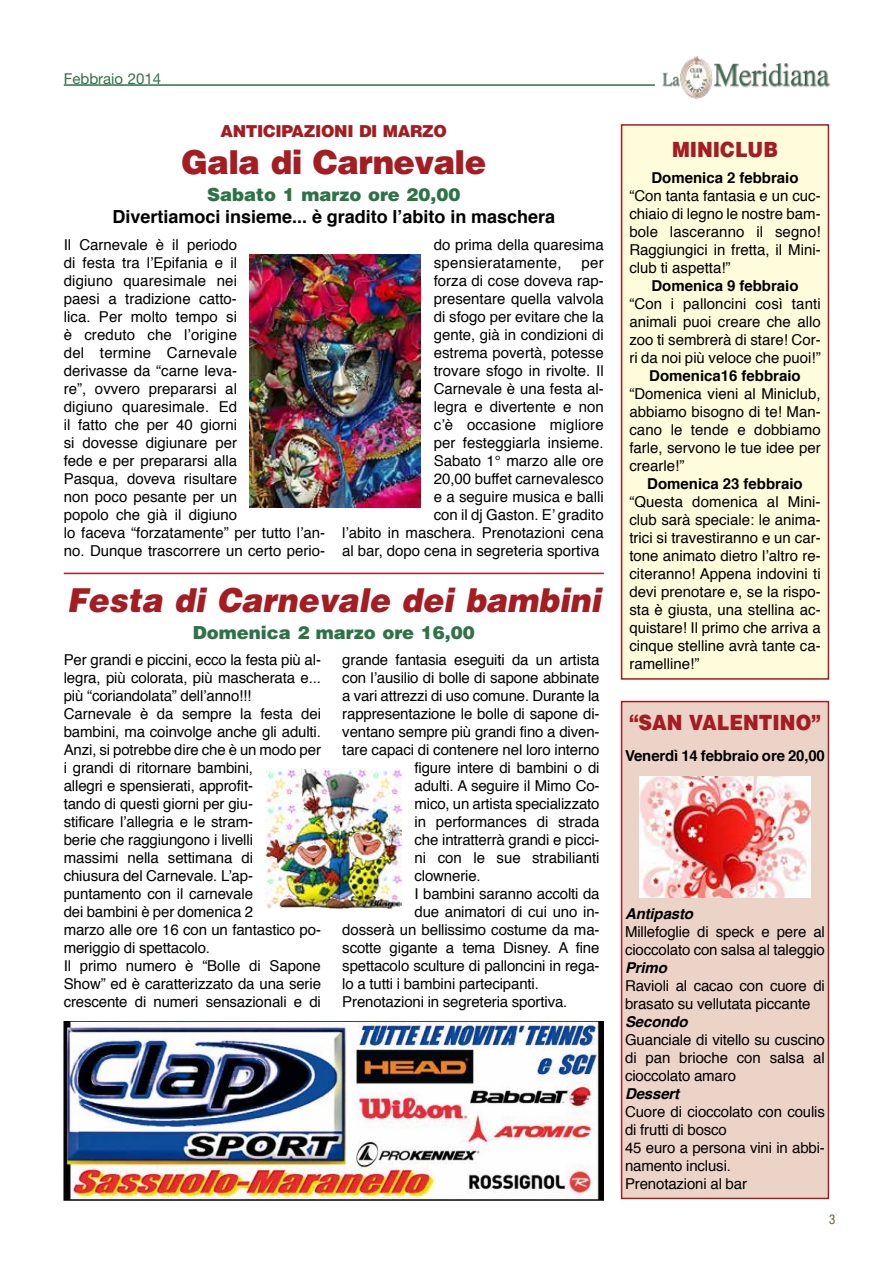
<style>
.page{position:relative;width:893px;height:1263px;background:#fff}
.page>*{position:absolute;margin:0;border:0;box-sizing:border-box;transform-origin:0 0}
.t1{font:italic 900 33px "Helvetica";color:#a41d23;scale:.95 1}
.t2{font:900 33px "Helvetica";letter-spacing:-.02em;color:#a41d23}
.t3{font:900 21px "Helvetica";color:#a41d23;scale:.9 1}
.t4{font:700 18px "Helvetica";color:#000}
.t5{font:900 18px "Helvetica";color:#2d7346}
.t6{font:900 16.5px "Helvetica";letter-spacing:-.02em;color:#a41d23}
.t7{font:15px/18px "Helvetica";letter-spacing:-.01em;color:#000}
.t8{font:700 15px "Helvetica";color:#000}
.t9{font:italic 700 15px "Helvetica";letter-spacing:-.01em;color:#000}
.t10{font:15px "Helvetica Neue";color:#2d7346}
.t11{font:condensed 12.75px "Helvetica";color:#695742}
</style>
<div class="page">
<img style="left:713px;top:63px;width:117px;height:25px">
<img style="left:662px;top:72px;width:18px;height:15px">
<div style="left:680px;top:56px;width:33px;height:43px;background:#fbfcf8;border-radius:50%"></div>
<img style="left:680px;top:56px;width:32px;height:43px">
<hr style="left:64px;top:84px;width:591px;height:2px;background:#2d7346">
<div style="left:621px;top:124px;width:208px;height:556px;background:#fffbdb;border:2px solid #a41d23"></div>
<img style="left:63px;top:1021px;width:541px;height:179px">
<hr style="left:64px;top:573px;width:540px;height:1px;background:#a41d23">
<div style="left:621px;top:701px;width:208px;height:498px;background:#ecd3c7;border:2px solid #a41d23"></div>
<img style="left:250px;top:254px;width:171px;height:253px">
<img style="left:266px;top:769px;width:136px;height:139px">
<img style="left:639px;top:776px;width:172px;height:122px">
<p class="t10" style="left:64px;top:70px;width:99px">Febbraio 2014</p>
<p class="t6" style="left:220px;top:120px;width:228px">ANTICIPAZIONI DI MARZO</p>
<h1 class="t2" style="left:181px;top:141px;width:306px">Gala di Carnevale</h1>
<p class="t5" style="left:207px;top:183px;width:255px">Sabato 1 marzo ore 20,00</p>
<p class="t4" style="left:112px;top:202px;width:444px">Divertiamoci insieme... è gradito l’abito in maschera</p>
<p class="t7" style="left:64px;top:236px;width:263px">Il Carnevale è il periodo<br>di festa tra l’Epifania e il<br>digiuno quaresimale nei<br>paesi a tradizione catto-<br>lica. Per molto tempo si<br>è creduto che l’origine<br>del termine Carnevale<br>derivasse da “carne leva-<br>re”, ovvero prepararsi al<br>digiuno quaresimale. Ed<br>il fatto che per 40 giorni<br>si dovesse digiunare per<br>fede e per prepararsi alla<br>Pasqua, doveva risultare<br>non poco pesante per un<br>popolo che già il digiuno<br>lo faceva “forzatamente” per tutto l’an&shy;no. Dunque trascorrere un certo perio-</p>
<p class="t7" style="left:434px;top:236px;width:172px">do prima della quaresima spensieratamente,</p>
<p class="t7" style="left:342px;top:254px;width:263px;text-align:right">per<br>forza di cose doveva rap-<br>presentare quella valvola<br>di sfogo per evitare che la<br>gente, già in condizioni di<br>estrema povertà, potesse<br>trovare sfogo in rivolte. Il<br>Carnevale è una festa al-<br>legra e divertente e non<br>c’è occasione migliore<br>per festeggiarla insieme.<br>Sabato 1° marzo alle ore<br>20,00 buffet carnevalesco<br>e a seguire musica e balli<br>con il dj Gaston. E’ gradito<br>l’abito in maschera. Prenotazioni cena al bar, dopo cena in segreteria sportiva</p>
<h1 class="t1" style="left:67px;top:578px;width:564px">Festa di Carnevale dei bambini</h1>
<p class="t5" style="left:193px;top:621px;width:284px">Domenica 2 marzo ore 16,00</p>
<p class="t7" style="left:64px;top:651px;width:259px">Per grandi e piccini, ecco la festa più al&shy;legra, più colorata, più mascherata e... più “coriandolata” dell’anno!!!<br>Carnevale è da sempre la festa dei bambini, ma coinvolge anche gli adulti.<br>Anzi, si potrebbe dire che è un modo per i grandi di ritornare bambini,<br>allegri e spensierati, approfit-<br>tando di questi giorni per giu-<br>stificare l’allegria e le stram-<br>berie che raggiungono i livelli<br>massimi nella settimana di<br>chiusura del Carnevale. L’ap&shy;puntamento con il carnevale<br>dei bambini è per domenica 2<br>marzo alle ore 16 con un fantastico po&shy;meriggio di spettacolo.<br>Il primo numero è “Bolle di Sapone Show” ed è caratterizzato da una serie crescente di numeri sensazionali e di</p>
<p class="t7" style="left:342px;top:651px;width:259px">grande fantasia eseguiti da un artista</p>
<p class="t7" style="left:342px;top:669px;width:259px">con l’ausilio di bolle di sapone abbinate</p>
<p class="t7" style="left:342px;top:687px;width:259px">a vari attrezzi di uso comune. Durante la</p>
<p class="t7" style="left:342px;top:705px;width:259px">rappresentazione le bolle di sapone di-</p>
<p class="t7" style="left:342px;top:723px;width:259px">ventano sempre più grandi fino a diven-</p>
<p class="t7" style="left:342px;top:741px;width:259px">tare capaci di contenere nel loro interno</p>
<p class="t7" style="left:415px;top:759px;width:186px">figure intere di bambini o di</p>
<p class="t7" style="left:415px;top:777px;width:186px">adulti. A seguire il Mimo Co-</p>
<p class="t7" style="left:415px;top:795px;width:186px">mico, un artista specializzato</p>
<p class="t7" style="left:415px;top:813px;width:186px">in performances di strada</p>
<p class="t7" style="left:415px;top:831px;width:186px">che intratterrà grandi e picci-</p>
<p class="t7" style="left:415px;top:849px;width:187px">ni con le sue strabilianti</p>
<p class="t7" style="left:415px;top:867px;width:68px">clownerie.</p>
<p class="t7" style="left:415px;top:885px;width:186px">I bambini saranno accolti da</p>
<p class="t7" style="left:415px;top:903px;width:186px">due animatori di cui uno in-</p>
<p class="t7" style="left:342px;top:921px;width:259px">dosserà un bellissimo costume da ma-</p>
<p class="t7" style="left:342px;top:939px;width:259px">scotte gigante a tema Disney. A fine</p>
<p class="t7" style="left:342px;top:957px;width:259px">spettacolo sculture di palloncini in rega-</p>
<p class="t7" style="left:342px;top:975px;width:198px">lo a tutti i bambini partecipanti.</p>
<p class="t7" style="left:342px;top:993px;width:227px">Prenotazioni in segreteria sportiva.</p>
<h2 class="t3" style="left:672px;top:136px;width:119px">MINICLUB</h2>
<p class="t8" style="left:651px;top:166px;width:149px">Domenica 2 febbraio</p>
<p class="t7" style="left:629px;top:187px;width:193px;text-align:justify">“Con tanta fantasia e un cuc&shy;chiaio di legno le nostre bam&shy;bole lasceranno il segno!<br>Raggiungici in fretta, il Mini&shy;club ti aspetta!”</p>
<p class="t8" style="left:651px;top:274px;width:149px">Domenica 9 febbraio</p>
<p class="t7" style="left:629px;top:295px;width:193px;text-align:justify">“Con i palloncini così tanti animali puoi creare che allo zoo ti sembrerà di stare! Cor&shy;ri da noi più veloce che puoi!”</p>
<p class="t8" style="left:649px;top:364px;width:153px">Domenica16 febbraio</p>
<p class="t7" style="left:629px;top:385px;width:193px;text-align:justify">“Domenica vieni al Miniclub, abbiamo bisogno di te! Man&shy;cano le tende e dobbiamo farle, servono le tue idee per crearle!”</p>
<p class="t8" style="left:647px;top:472px;width:157px">Domenica 23 febbraio</p>
<p class="t7" style="left:629px;top:493px;width:193px;text-align:justify">“Questa domenica al Mini&shy;club sarà speciale: le anima&shy;trici si travestiranno e un car&shy;tone animato dietro l’altro re&shy;citeranno! Appena indovini ti devi prenotare e, se la rispo&shy;sta è giusta, una stellina ac&shy;quistare! Il primo che arriva a cinque stelline avrà tante ca&shy;ramelline!”</p>
<h2 class="t3" style="left:629px;top:708px;width:215px">“SAN VALENTINO”</h2>
<p class="t8" style="left:625px;top:744px;width:201px">Venerdì 14 febbraio ore 20,00</p>
<p class="t9" style="left:625px;top:901px;width:69px">Antipasto</p>
<p class="t7" style="left:625px;top:923px;width:201px">Millefoglie di speck e pere al cioccolato con salsa al taleggio</p>
<p class="t9" style="left:625px;top:955px;width:43px">Primo</p>
<p class="t7" style="left:625px;top:977px;width:201px">Ravioli al cacao con cuore di brasato su vellutata piccante</p>
<p class="t9" style="left:625px;top:1009px;width:64px">Secondo</p>
<p class="t7" style="left:625px;top:1031px;width:201px;text-align:justify">Guanciale di vitello su cuscino di pan brioche con salsa al cioccolato amaro</p>
<p class="t9" style="left:625px;top:1081px;width:56px">Dessert</p>
<p class="t7" style="left:625px;top:1103px;width:201px">Cuore di cioccolato con coulis di frutti di bosco<br>45 euro a persona vini in abbi&shy;namento inclusi.<br>Prenotazioni al bar</p>
<p class="t11" style="left:829px;top:1211px;width:8px">3</p>
</div>
